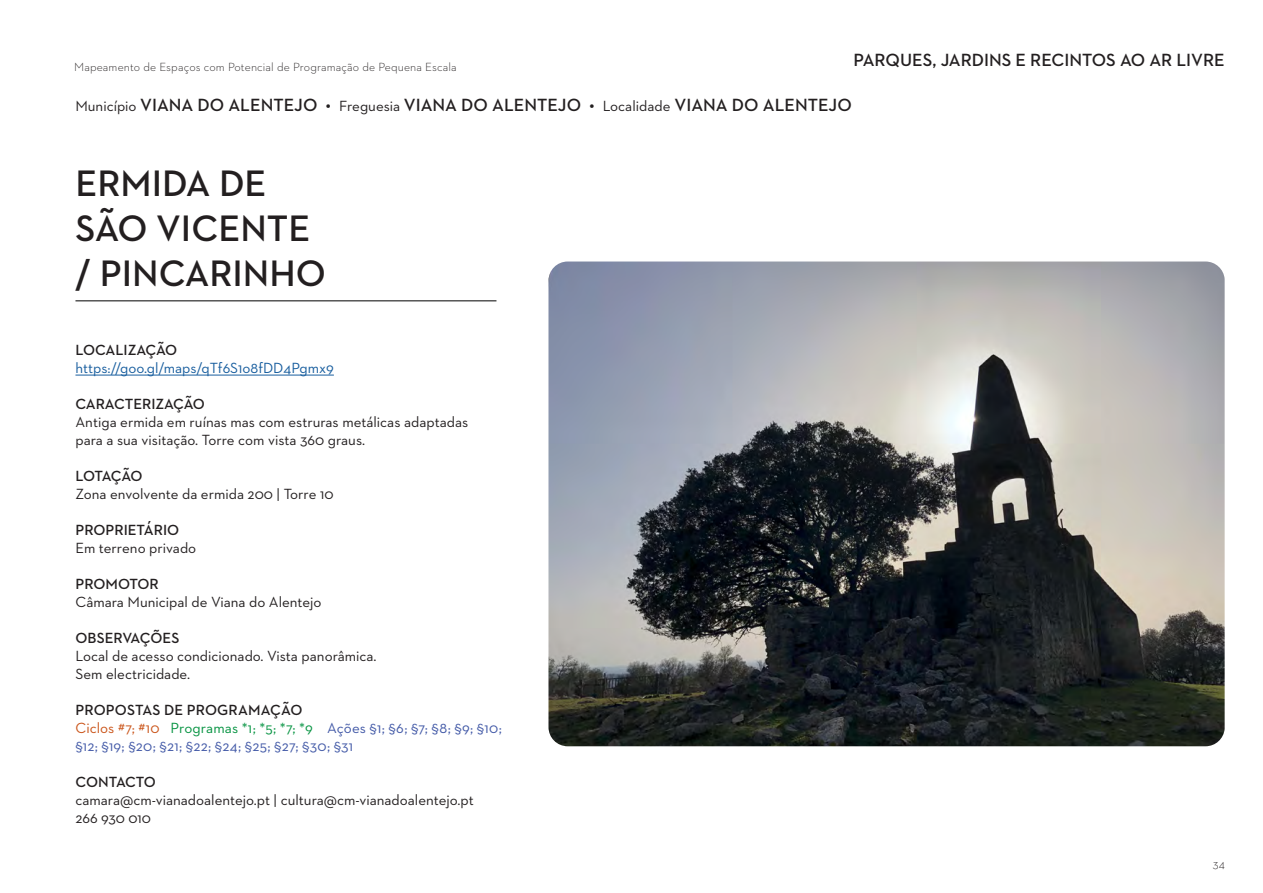
<style>
.page{position:relative;width:1263px;height:893px;background:#fff}
.page>*{position:absolute;margin:0;border:0;box-sizing:border-box;transform-origin:0 0}
.t1{font:600 37.5px/45px "Neutraface 2 Text";color:#231f20}
.t2{font:600 18px "Neutraface 2 Text";color:#231f20}
.t3{font:15px/18px "Neutraface 2 Text";color:#231f20}
.t4{font:15px/18px "Neutraface 2 Text";letter-spacing:.005em;color:#4259a7}
.t5{font:600 15px "Neutraface 2 Text";letter-spacing:-.005em;color:#231f20}
.t6{font:15px "Neutraface 2 Text";color:#175d9e}
.t7{font:600 15px "Neutraface 2 Text";letter-spacing:-.05em;color:#231f20}
.t8{font:300 12px "Neutraface 2 Text";letter-spacing:.01em;color:#231f20}
.s1{font-weight:400;font-size:15px}
.s2{font-weight:600;color:#231f20}
.s3{color:#ca5419}
.s4{color:#059341}
</style>
<div class="page">
<hr style="left:75px;top:301px;width:421px;height:1px;background:#000">
<hr style="left:75px;top:375px;width:259px;height:1px;background:#175d9e">
<img style="left:548px;top:261px;width:676px;height:485px">
<p class="t8" style="left:74px;top:59px;width:384px">Mapeamento de Espaços com Potencial de Programação de Pequena Escala</p>
<p class="t2" style="left:853px;top:49px;width:373px">PARQUES, JARDINS E RECINTOS AO AR LIVRE</p>
<p class="t2" style="left:75px;top:93px;width:778px"><span class="s1">Município</span> VIANA DO ALENTEJO • <span class="s1">Freguesia</span> VIANA DO ALENTEJO • <span class="s1">Localidade</span> VIANA DO ALENTEJO</p>
<h1 class="t1" style="left:75px;top:161px;width:252px">ERMIDA DE<br>SÃO VICENTE / PINCARINHO</h1>
<p class="t5" style="left:75px;top:340px;width:103px">LOCALIZAÇÃO</p>
<p class="t6" style="left:75px;top:359px;width:260px">https://goo.gl/maps/qTf6S1o8fDD4Pgmx9</p>
<p class="t5" style="left:75px;top:394px;width:131px">CARACTERIZAÇÃO</p>
<p class="t3" style="left:75px;top:413px;width:394px">Antiga ermida em ruínas mas com estruras metálicas adaptadas para a sua visitação. Torre com vista 360 graus.</p>
<p class="t7" style="left:75px;top:466px;width:69px">LOTAÇÃO</p>
<p class="t3" style="left:75px;top:485px;width:260px">Zona envolvente da ermida 200 | Torre 10</p>
<p class="t5" style="left:75px;top:520px;width:105px">PROPRIETÁRIO</p>
<p class="t3" style="left:75px;top:539px;width:122px">Em terreno privado</p>
<p class="t5" style="left:75px;top:574px;width:85px">PROMOTOR</p>
<p class="t3" style="left:75px;top:593px;width:248px">Câmara Municipal de Viana do Alentejo</p>
<p class="t5" style="left:75px;top:628px;width:105px">OBSERVAÇÕES</p>
<p class="t3" style="left:75px;top:647px;width:303px">Local de acesso condicionado. Vista panorâmica.<br>Sem electricidade.</p>
<p class="t4" style="left:75px;top:701px;width:428px"><span class="s2">PROPOSTAS DE PROGRAMAÇÃO<br></span><span class="s3">Ciclos #7; #10</span> <span class="s4">Programas *1; *5; *7; *9</span> Ações §1; §6; §7; §8; §9; §10; §12; §19; §20; §21; §22; §24; §25; §27; §30; §31</p>
<p class="t5" style="left:75px;top:772px;width:82px">CONTACTO</p>
<p class="t3" style="left:75px;top:791px;width:400px">camara@cm-vianadoalentejo.pt | cultura@cm-vianadoalentejo.pt<br>266 930 010</p>
<p class="t8" style="left:1213px;top:857px;width:13px">34</p>
</div>
